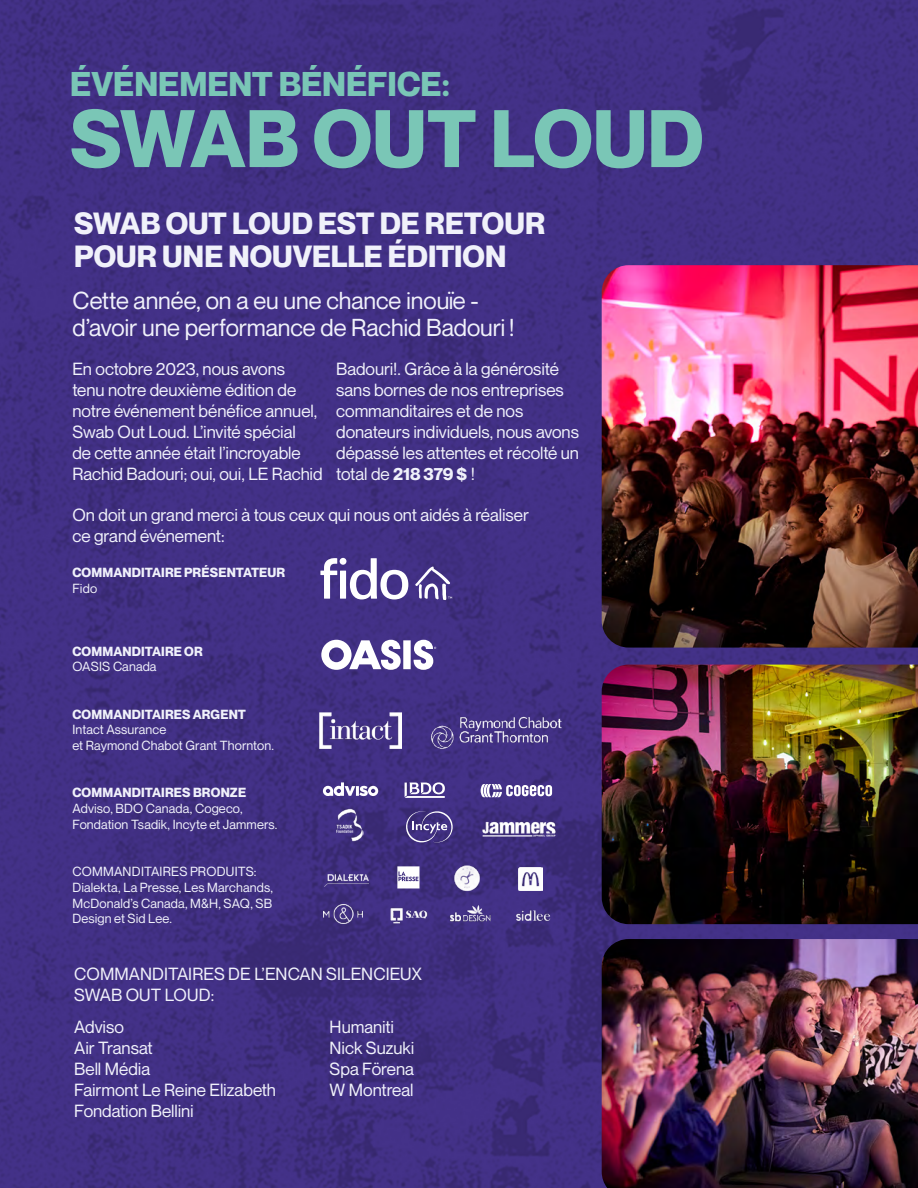
<style>
.page{position:relative;width:918px;height:1188px;background:#fff}
.page>*{position:absolute;margin:0;border:0;box-sizing:border-box;transform-origin:0 0}
.t1{font:700 79.65px "Neue Montreal";color:#7ac6b6}
.t2{font:700 33.6px "Neue Montreal";color:#7ac6b6}
.t3{font:700 30px/33px "Neue Montreal";color:#f0f1fa}
.t4{font:24px/27px "Neue Montreal";letter-spacing:-.005em;color:#f0f1fa}
.t5{font:17.25px/21px "Neue Montreal";color:#f0f1fa}
.t6{font:12.9px/15.8px "Neue Montreal";letter-spacing:.01em;color:#f0f1fa}
.t7{font:700 12.9px "Neue Montreal";letter-spacing:.01em;color:#f0f1fa}
.s1{font-weight:700}
</style>
<div class="page">
<img style="left:0;top:0;width:918px;height:1188px">
<img style="left:602px;top:265px;width:316px;height:383px">
<img style="left:602px;top:665px;width:316px;height:259px">
<img style="left:602px;top:939px;width:316px;height:249px">
<svg style="left:321px;top:640px;width:115px;height:30px"></svg>
<svg style="left:320px;top:558px;width:88px;height:41px"></svg>
<svg style="left:415px;top:567px;width:37px;height:33px"></svg>
<img style="left:423px;top:707px;width:153px;height:51px">
<img style="left:320px;top:713px;width:81px;height:35px">
<img style="left:334px;top:808px;width:30px;height:35px">
<svg style="left:322px;top:782px;width:56px;height:15px"></svg>
<svg style="left:405px;top:782px;width:40px;height:16px"></svg>
<svg style="left:481px;top:784px;width:71px;height:13px"></svg>
<svg style="left:405px;top:810px;width:49px;height:34px;background:#5c4e91"></svg>
<img style="left:478px;top:817px;width:82px;height:22px">
<img style="left:324px;top:874px;width:44px;height:12px">
<img style="left:452px;top:863px;width:30px;height:30px">
<img style="left:519px;top:867px;width:23px;height:24px">
<img style="left:324px;top:905px;width:38px;height:19px">
<img style="left:384px;top:902px;width:50px;height:28px">
<img style="left:449px;top:904px;width:43px;height:18px">
<img style="left:509px;top:905px;width:49px;height:20px">
<svg style="left:397px;top:866px;width:22px;height:22px"></svg>
<h2 class="t2" style="left:70px;top:64px;width:381px">ÉVÉNEMENT BÉNÉFICE:</h2>
<h1 class="t1" style="left:70px;top:90px;width:635px">SWAB OUT LOUD</h1>
<h3 class="t3" style="left:74px;top:206px;width:472px">SWAB OUT LOUD EST DE RETOUR<br>POUR UNE NOUVELLE ÉDITION</h3>
<h3 class="t4" style="left:73px;top:287px;width:443px">Cette année, on a eu une chance inouïe - d’avoir une performance de Rachid Badouri !</h3>
<p class="t5" style="left:72px;top:359px;width:252px">En octobre 2023, nous avons<br>tenu notre deuxième édition de notre événement bénéfice annuel,<br>Swab Out Loud. L’invité spécial<br>de cette année était l’incroyable<br>Rachid Badouri; oui, oui, LE Rachid</p>
<p class="t5" style="left:336px;top:359px;width:244px">Badouri!. Grâce à la générosité sans bornes de nos entreprises commanditaires et de nos donateurs individuels, nous avons dépassé les attentes et récolté un total de <span class="s1">218 379 $</span> !</p>
<p class="t5" style="left:72px;top:504px;width:458px">On doit un grand merci à tous ceux qui nous ont aidés à réaliser ce grand événement:</p>
<p class="t7" style="left:72px;top:564px;width:214px">COMMANDITAIRE PRÉSENTATEUR</p>
<p class="t6" style="left:72px;top:580px;width:26px">Fido</p>
<p class="t7" style="left:72px;top:643px;width:132px">COMMANDITAIRE OR</p>
<p class="t6" style="left:72px;top:659px;width:86px">OASIS Canada</p>
<p class="t7" style="left:72px;top:706px;width:175px">COMMANDITAIRES ARGENT</p>
<p class="t6" style="left:72px;top:722px;width:203px">Intact Assurance<br>et Raymond Chabot Grant Thornton.</p>
<p class="t7" style="left:72px;top:785px;width:175px">COMMANDITAIRES BRONZE</p>
<p class="t6" style="left:72px;top:801px;width:207px">Adviso, BDO Canada, Cogeco,<br>Fondation Tsadik, Incyte et Jammers.</p>
<p class="t6" style="left:72px;top:864px;width:202px">COMMANDITAIRES PRODUITS:<br>Dialekta, La Presse, Les Marchands,<br>McDonald’s Canada, M&amp;H, SAQ, SB<br>Design et Sid Lee.</p>
<p class="t5" style="left:74px;top:963px;width:350px">COMMANDITAIRES DE L’ENCAN SILENCIEUX<br>SWAB OUT LOUD:</p>
<p class="t5" style="left:74px;top:1016px;width:203px">Adviso<br>Air Transat<br>Bell Média<br>Fairmont Le Reine Elizabeth<br>Fondation Bellini</p>
<p class="t5" style="left:330px;top:1016px;width:86px">Humaniti<br>Nick Suzuki<br>Spa Förena<br>W Montreal</p>
</div>
